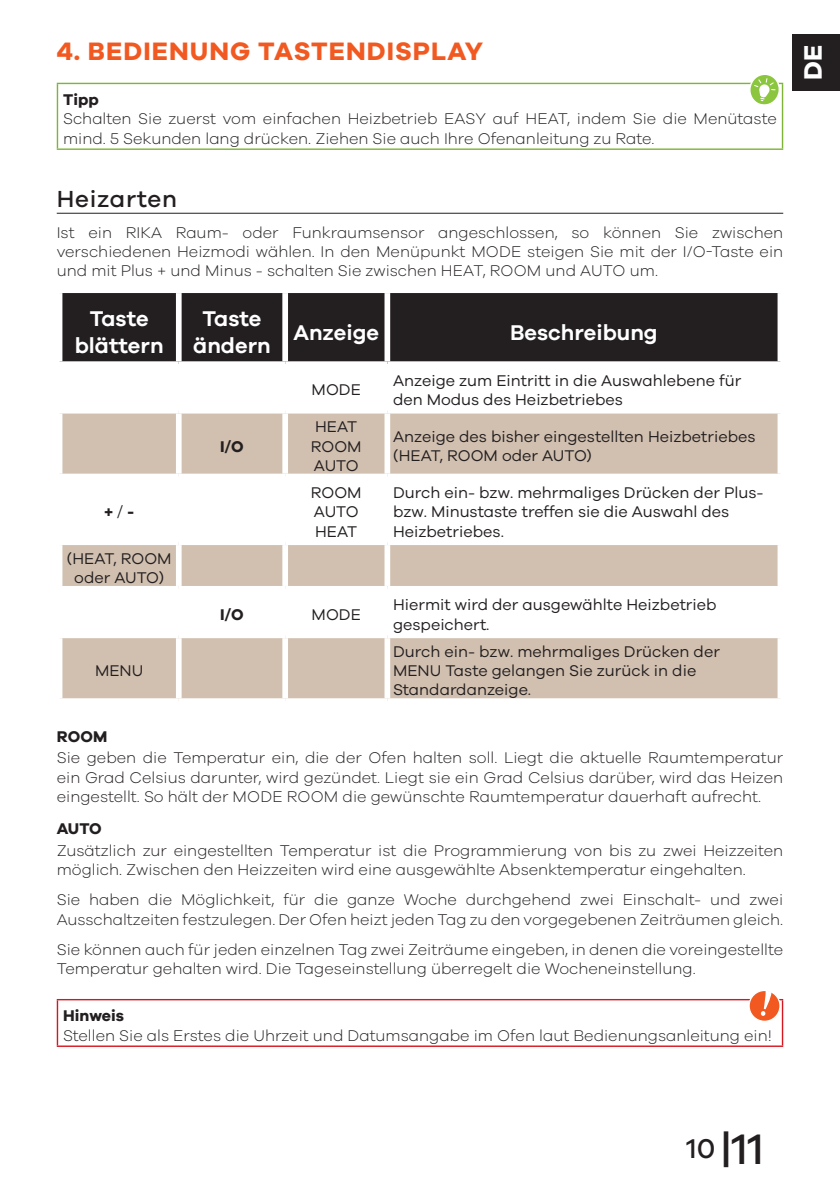
<style>
.page{position:relative;width:840px;height:1191px;background:#fff}
.page>*{position:absolute;margin:0;border:0;box-sizing:border-box;transform-origin:0 0}
.t1{font:500 44px "Galano Grotesque";color:#231f20}
.t2{font:700 26px "Galano Grotesque";letter-spacing:.04em;color:#f15921}
.t3{font:700 26px "Galano Grotesque";color:#fff}
.H2_-_SubHeader{font:500 24px "Galano Grotesque";letter-spacing:.03em;color:#231f20}
.Standard_Header{font:600 22px/26.4px "Galano Grotesque";color:#fff;text-align:center}
.BT_-_BodyText{font:300 16px/19.2px "Galano Grotesque";color:#231f20}
.Standard_BodyText{font:16px/19.2px "Galano Grotesque";color:#231f20}
.Tabellen_Hinweis_Tip{font:700 16px "Galano Grotesque";color:#231f20}
.BTB_-_BodyTextBold{font:700 16px "Galano Grotesque";color:#231f20}
.StandardBodyTextBold{font:700 16px "Galano Grotesque";color:#231f20}
.Standard_BodyText-2{font:700 16px "Galano Grotesque";color:#231f20}
.s1{font-weight:400}
.s2{font-size:28px}
</style>
<div class="page">
<hr style="left:57px;top:213px;width:725px;height:1px;background:#231f20">
<hr style="left:57px;top:83px;width:725px;height:1px;background:#7fb438">
<hr style="left:57px;top:84px;width:1px;height:64px;background:#7fb438">
<hr style="left:781px;top:84px;width:1px;height:64px;background:#7fb438">
<hr style="left:57px;top:148px;width:725px;height:2px;background:#7fb438">
<div style="left:62px;top:293px;width:715px;height:68px;background:#231f20"></div>
<svg style="left:62px;top:413px;width:715px;height:285px;fill:#d1c0b0"></svg>
<div style="left:176px;top:293px;width:5px;height:68px;background:#fff"></div>
<div style="left:282px;top:293px;width:6px;height:68px;background:#fff"></div>
<div style="left:384px;top:293px;width:6px;height:68px;background:#fff"></div>
<div style="left:176px;top:413px;width:5px;height:60px;background:#fff"></div>
<div style="left:282px;top:413px;width:6px;height:60px;background:#fff"></div>
<div style="left:384px;top:413px;width:6px;height:60px;background:#fff"></div>
<div style="left:57px;top:473px;width:122px;height:6px;background:#fff"></div>
<div style="left:179px;top:473px;width:106px;height:6px;background:#fff"></div>
<div style="left:176px;top:479px;width:5px;height:60px;background:#fff"></div>
<div style="left:285px;top:473px;width:102px;height:6px;background:#fff"></div>
<div style="left:282px;top:479px;width:6px;height:60px;background:#fff"></div>
<div style="left:387px;top:473px;width:395px;height:6px;background:#fff"></div>
<div style="left:384px;top:479px;width:6px;height:60px;background:#fff"></div>
<div style="left:57px;top:539px;width:122px;height:6px;background:#fff"></div>
<div style="left:179px;top:539px;width:106px;height:6px;background:#fff"></div>
<div style="left:176px;top:545px;width:5px;height:41px;background:#fff"></div>
<div style="left:285px;top:539px;width:102px;height:6px;background:#fff"></div>
<div style="left:282px;top:545px;width:6px;height:41px;background:#fff"></div>
<div style="left:387px;top:539px;width:395px;height:6px;background:#fff"></div>
<div style="left:384px;top:545px;width:6px;height:41px;background:#fff"></div>
<div style="left:57px;top:586px;width:122px;height:5px;background:#fff"></div>
<div style="left:179px;top:586px;width:106px;height:5px;background:#fff"></div>
<div style="left:176px;top:591px;width:5px;height:41px;background:#fff"></div>
<div style="left:285px;top:586px;width:102px;height:5px;background:#fff"></div>
<div style="left:282px;top:591px;width:6px;height:41px;background:#fff"></div>
<div style="left:387px;top:586px;width:395px;height:5px;background:#fff"></div>
<div style="left:384px;top:591px;width:6px;height:41px;background:#fff"></div>
<div style="left:57px;top:632px;width:122px;height:6px;background:#fff"></div>
<div style="left:179px;top:632px;width:106px;height:6px;background:#fff"></div>
<div style="left:176px;top:638px;width:5px;height:60px;background:#fff"></div>
<div style="left:285px;top:632px;width:102px;height:6px;background:#fff"></div>
<div style="left:282px;top:638px;width:6px;height:60px;background:#fff"></div>
<div style="left:387px;top:632px;width:395px;height:6px;background:#fff"></div>
<div style="left:384px;top:638px;width:6px;height:60px;background:#fff"></div>
<hr style="left:57px;top:999px;width:725px;height:1px;background:#d7171f">
<hr style="left:57px;top:1000px;width:1px;height:45px;background:#d7171f">
<hr style="left:781px;top:1000px;width:1px;height:45px;background:#d7171f">
<hr style="left:57px;top:1045px;width:725px;height:2px;background:#d7171f">
<svg style="left:748px;top:75px;width:31px;height:30px"></svg>
<div style="left:748px;top:990px;width:31px;height:31px;background:#f15921;border-radius:50%"></div>
<div style="left:748px;top:989px;width:32px;height:33px;border:1px solid #fff;border-radius:50%"></div>
<svg style="left:760px;top:990px;width:11px;height:26px"></svg>
<div style="left:791px;top:34px;width:48px;height:57px;background:#231f20"></div>
<p class="t2" style="left:57px;top:35px;width:427px">4. BEDIENUNG TASTENDISPLAY</p>
<p class="Tabellen_Hinweis_Tip" style="left:63px;top:90px;width:37px">Tipp</p>
<p class="BT_-_BodyText" style="left:63px;top:109px;width:714px">Schalten Sie zuerst vom einfachen Heizbetrieb EASY auf HEAT, indem Sie die Menütaste mind. 5 Sekunden lang drücken. Ziehen Sie auch Ihre Ofenanleitung zu Rate.</p>
<p class="H2_-_SubHeader" style="left:57px;top:185px;width:122px">Heizarten</p>
<p class="BT_-_BodyText" style="left:57px;top:222px;width:727px;text-align:justify">Ist ein RIKA Raum- oder Funkraumsensor angeschlossen, so können Sie zwischen verschiedenen Heizmodi wählen. In den Menüpunkt MODE steigen Sie mit der I/O-Taste ein und mit Plus + und Minus - schalten Sie zwischen HEAT, ROOM und AUTO um.</p>
<p class="Standard_Header" style="left:75px;top:305px;width:90px">Taste blättern</p>
<p class="Standard_Header" style="left:193px;top:305px;width:79px">Taste ändern</p>
<p class="Standard_Header" style="left:293px;top:318px;width:87px">Anzeige</p>
<p class="Standard_Header" style="left:509px;top:318px;width:149px">Beschreibung</p>
<p class="Standard_BodyText" style="left:311px;top:380px;width:51px">MODE</p>
<p class="Standard_BodyText" style="left:393px;top:370px;width:350px">Anzeige zum Eintritt in die Auswahlebene für den Modus des Heizbetriebes</p>
<p class="StandardBodyTextBold" style="left:220px;top:436px;width:25px">I/O</p>
<p class="Standard_BodyText" style="left:311px;top:417px;width:52px">HEAT<br>ROOM<br>AUTO</p>
<p class="Standard_BodyText" style="left:393px;top:426px;width:364px">Anzeige des bisher eingestellten Heizbetriebes (HEAT, ROOM oder AUTO)</p>
<p class="Standard_BodyText-2" style="left:104px;top:502px;width:32px">+ <span class="s1">/</span> -</p>
<p class="Standard_BodyText" style="left:67px;top:548px;width:106px;text-align:center">(HEAT, ROOM oder AUTO)</p>
<p class="Standard_BodyText" style="left:95px;top:661px;width:50px">MENU</p>
<p class="Standard_BodyText" style="left:311px;top:482px;width:52px">ROOM<br>AUTO<br>HEAT</p>
<p class="Standard_BodyText" style="left:393px;top:482px;width:372px">Durch ein- bzw. mehrmaliges Drücken der Plus&shy;bzw. Minustaste treffen sie die Auswahl des<br>Heizbetriebes.</p>
<p class="StandardBodyTextBold" style="left:220px;top:605px;width:25px">I/O</p>
<p class="Standard_BodyText" style="left:311px;top:604px;width:51px">MODE</p>
<p class="Standard_BodyText" style="left:393px;top:595px;width:325px">Hiermit wird der ausgewählte Heizbetrieb gespeichert.</p>
<p class="Standard_BodyText" style="left:393px;top:641px;width:328px">Durch ein- bzw. mehrmaliges Drücken der<br>MENU Taste gelangen Sie zurück in die<br>Standardanzeige.</p>
<p class="BTB_-_BodyTextBold" style="left:57px;top:727px;width:52px">ROOM</p>
<p class="BT_-_BodyText" style="left:57px;top:748px;width:727px;text-align:justify">Sie geben die Temperatur ein, die der Ofen halten soll. Liegt die aktuelle Raumtemperatur ein Grad Celsius darunter, wird gezündet. Liegt sie ein Grad Celsius darüber, wird das Heizen eingestellt. So hält der MODE ROOM die gewünschte Raumtemperatur dauerhaft aufrecht.</p>
<p class="BTB_-_BodyTextBold" style="left:57px;top:819px;width:46px">AUTO</p>
<p class="BT_-_BodyText" style="left:57px;top:840px;width:727px">Zusätzlich zur eingestellten Temperatur ist die Programmierung von bis zu zwei Heizzeiten möglich. Zwischen den Heizzeiten wird eine ausgewählte Absenktemperatur eingehalten.</p>
<p class="BT_-_BodyText" style="left:57px;top:889px;width:727px">Sie haben die Möglichkeit, für die ganze Woche durchgehend zwei Einschalt- und zwei<br>Ausschaltzeiten festzulegen. Der Ofen heizt jeden Tag zu den vorgegebenen Zeiträumen gleich.</p>
<p class="BT_-_BodyText" style="left:57px;top:939px;width:727px">Sie können auch für jeden einzelnen Tag zwei Zeiträume eingeben, in denen die voreingestellte<br>Temperatur gehalten wird. Die Tageseinstellung überregelt die Wocheneinstellung.</p>
<p class="Tabellen_Hinweis_Tip" style="left:63px;top:1006px;width:62px">Hinweis</p>
<p class="BT_-_BodyText" style="left:63px;top:1025px;width:710px">Stellen Sie als Erstes die Uhrzeit und Datumsangabe im Ofen laut Bedienungsanleitung ein!</p>
<h2 class="t3" style="left:796px;top:80px;width:36px;rotate:-90deg">DE</h2>
<h1 class="t1" style="left:686px;top:1122px;width:79px"><span class="s2">10</span> |11</h1>
</div>
